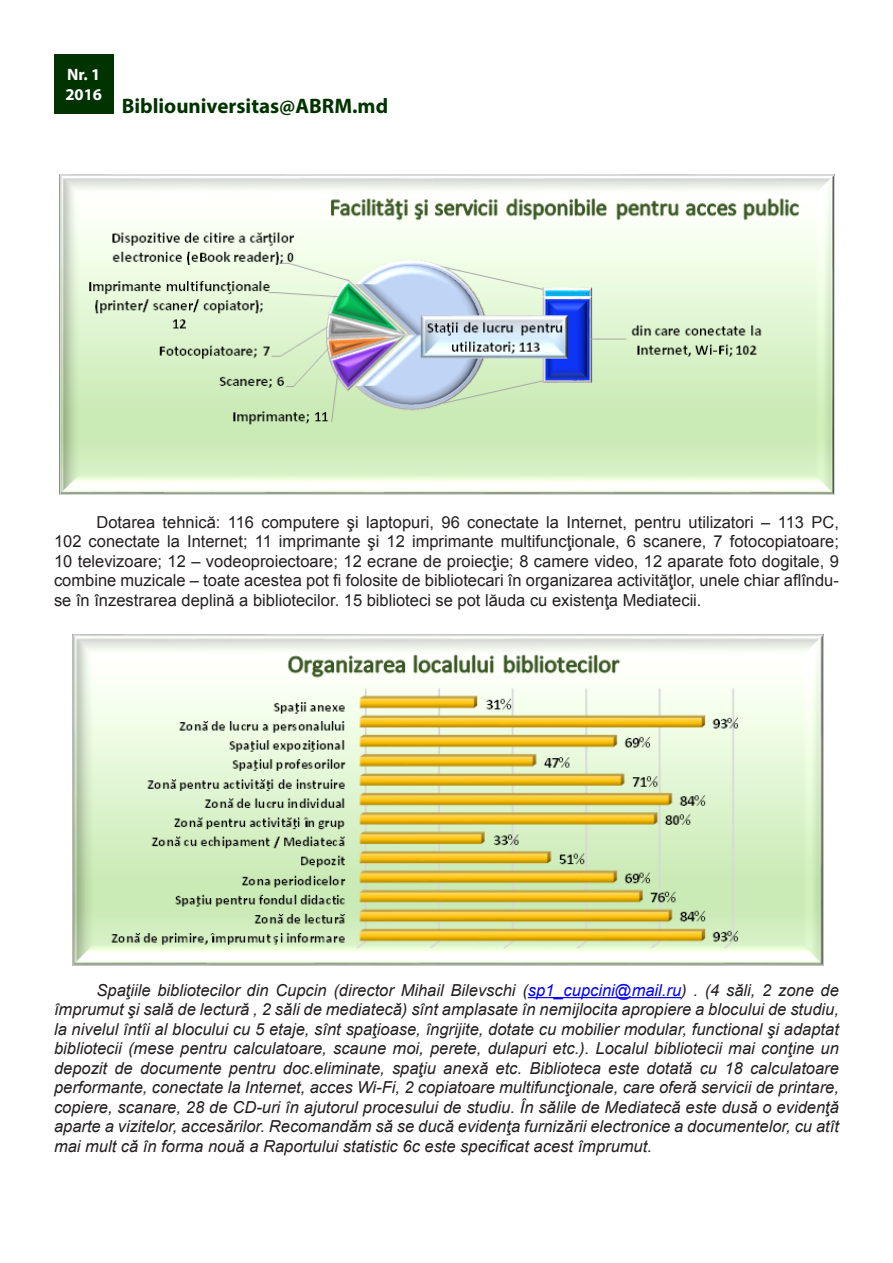
<style>
.page{position:relative;width:893px;height:1263px;background:#fff}
.page>*{position:absolute;margin:0;border:0;box-sizing:border-box;transform-origin:0 0}
.t1{font:700 21px "Myriad Pro";color:#030}
.t2{font:italic 16.5px/19.5px "Arial";color:#231f20;text-align:justify}
.t3{font:16.5px/19.5px "Arial";color:#231f20;text-align:justify}
.t4{font:700 16.5px "Myriad Pro";color:#fff}
.s1{color:#00f}
</style>
<div class="page">
<hr style="left:528px;top:997px;width:153px;height:1px;background:#00f">
<div style="left:54px;top:54px;width:59px;height:59px;background:#030"></div>
<img style="left:59px;top:174px;width:776px;height:321px">
<img style="left:72px;top:634px;width:752px;height:332px">
<p class="t4" style="left:67px;top:64px;width:35px">Nr. 1</p>
<p class="t4" style="left:65px;top:83px;width:38px">2016</p>
<p class="t1" style="left:122px;top:93px;width:268px">Bibliouniversitas@ABRM.md</p>
<p class="t3" style="left:54px;top:512px;width:786px;text-indent:43px">Dotarea tehnică: 116 computere şi laptopuri, 96 conectate la Internet, pentru utilizatori – 113 PC, 102 conectate la Internet; 11 imprimante şi 12 imprimante multifuncţionale, 6 scanere, 7 fotocopiatoare; 10 televizoare; 12 – vodeoproiectoare; 12 ecrane de proiecţie; 8 camere video, 12 aparate foto dogitale, 9 combine muzicale – toate acestea pot fi folosite de bibliotecari în organizarea activităţlor, unele chiar aflîndu&shy;se în înzestrarea deplină a bibliotecilor. 15 biblioteci se pot lăuda cu existenţa Mediatecii.</p>
<p class="t2" style="left:54px;top:980px;width:786px;text-indent:43px">Spaţiile bibliotecilor din Cupcin (director Mihail Bilevschi (<span class="s1">sp1_cupcini@mail.ru</span>) . (4 săli, 2 zone de împrumut şi sală de lectură , 2 săli de mediatecă) sînt amplasate în nemijlocita apropiere a blocului de studiu, la nivelul întîi al blocului cu 5 etaje, sînt spaţioase, îngrijite, dotate cu mobilier modular, functional şi adaptat bibliotecii (mese pentru calculatoare, scaune moi, perete, dulapuri etc.). Localul bibliotecii mai conţine un depozit de documente pentru doc.eliminate, spaţiu anexă etc. Biblioteca este dotată cu 18 calculatoare performante, conectate la Internet, acces Wi-Fi, 2 copiatoare multifuncţionale, care oferă servicii de printare, copiere, scanare, 28 de CD-uri în ajutorul procesului de studiu. În sălile de Mediatecă este dusă o evidenţă aparte a vizitelor, accesărilor. Recomandăm să se ducă evidenţa furnizării electronice a documentelor, cu atît mai mult că în forma nouă a Raportului statistic 6c este specificat acest împrumut.</p>
</div>
